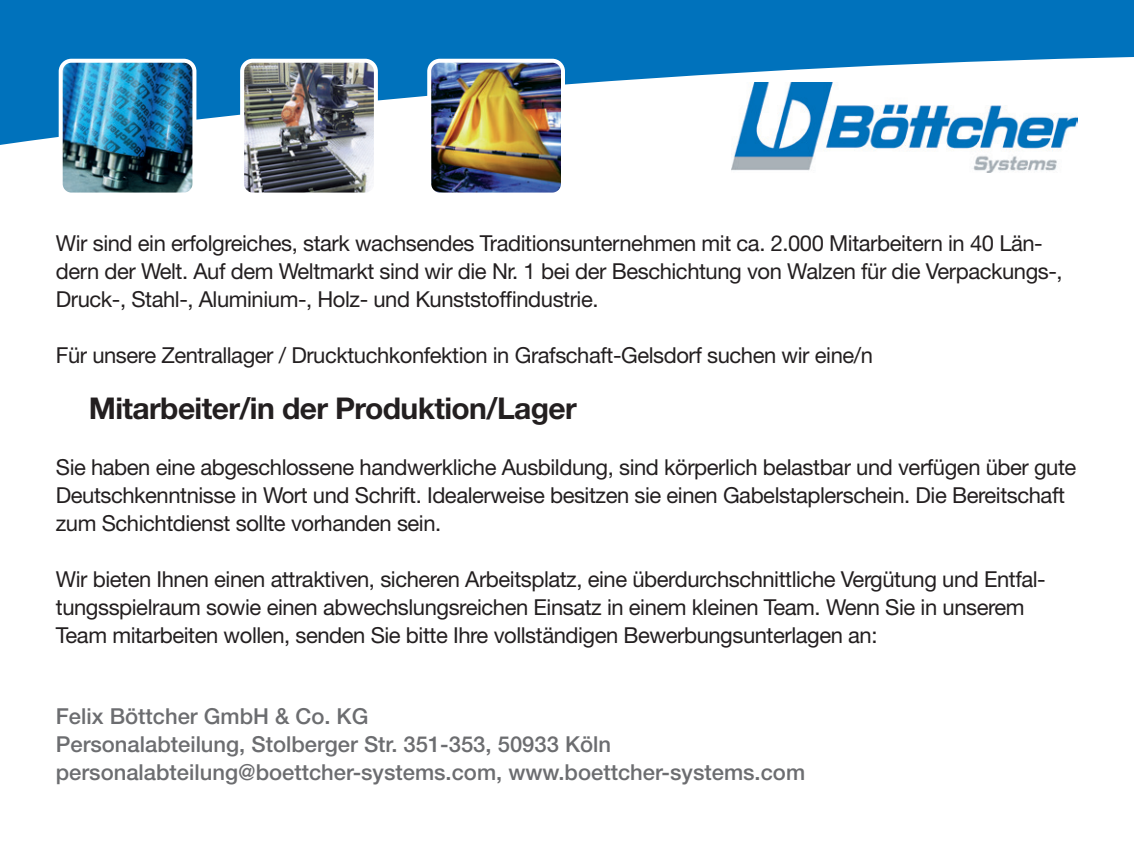
<style>
.page{position:relative;width:1134px;height:851px;background:#fff}
.page>*{position:absolute;margin:0;border:0;box-sizing:border-box;transform-origin:0 0}
.t1{font:700 30px "Helvetica Neue LT Pro";letter-spacing:-.02em;color:#231f20}
.t2{font:22px/28px "Helvetica Neue LT Pro";letter-spacing:-.02em;color:#231f20}
.t3{font:500 22px/28px "Helvetica Neue LT Pro";color:#6c6d70}
</style>
<div class="page">
<svg style="left:0;top:0;width:1134px;height:145px;fill:#0072bc"></svg>
<img style="left:731px;top:83px;width:346px;height:89px">
<img style="left:61px;top:61px;width:133px;height:130px">
<div style="left:59px;top:59px;width:137px;height:137px;border:4px solid #fff;border-radius:11px"></div>
<img style="left:242px;top:61px;width:134px;height:130px">
<div style="left:240px;top:59px;width:138px;height:137px;border:4px solid #fff;border-radius:11px"></div>
<img style="left:429px;top:61px;width:134px;height:130px">
<div style="left:427px;top:59px;width:138px;height:137px;border:4px solid #fff;border-radius:11px"></div>
<p class="t2" style="left:56px;top:228px;width:1008px">Wir sind ein erfolgreiches, stark wachsendes Traditionsunternehmen mit ca. 2.000 Mitarbeitern in 40 Län&shy;dern der Welt. Auf dem Weltmarkt sind wir die Nr. 1 bei der Beschichtung von Walzen für die Verpackungs-,<br>Druck-, Stahl-, Aluminium-, Holz- und Kunststoffindustrie.</p>
<p class="t2" style="left:56px;top:340px;width:819px">Für unsere Zentrallager / Drucktuchkonfektion in Grafschaft-Gelsdorf suchen wir eine/n</p>
<h1 class="t1" style="left:89px;top:389px;width:489px">Mitarbeiter/in der Produktion/Lager</h1>
<p class="t2" style="left:56px;top:452px;width:1022px">Sie haben eine abgeschlossene handwerkliche Ausbildung, sind körperlich belastbar und verfügen über gute<br>Deutschkenntnisse in Wort und Schrift. Idealerweise besitzen sie einen Gabelstaplerschein. Die Bereitschaft zum Schichtdienst sollte vorhanden sein.</p>
<p class="t2" style="left:56px;top:564px;width:991px">Wir bieten Ihnen einen attraktiven, sicheren Arbeitsplatz, eine überdurchschnittliche Vergütung und Entfal&shy;tungsspielraum sowie einen abwechslungsreichen Einsatz in einem kleinen Team. Wenn Sie in unserem<br>Team mitarbeiten wollen, senden Sie bitte Ihre vollständigen Bewerbungsunterlagen an:</p>
<p class="t3" style="left:56px;top:701px;width:751px">Felix Böttcher GmbH &amp; Co. KG<br>Personalabteilung, Stolberger Str. 351-353, 50933 Köln personalabteilung@boettcher-systems.com, www.boettcher-systems.com</p>
</div>
